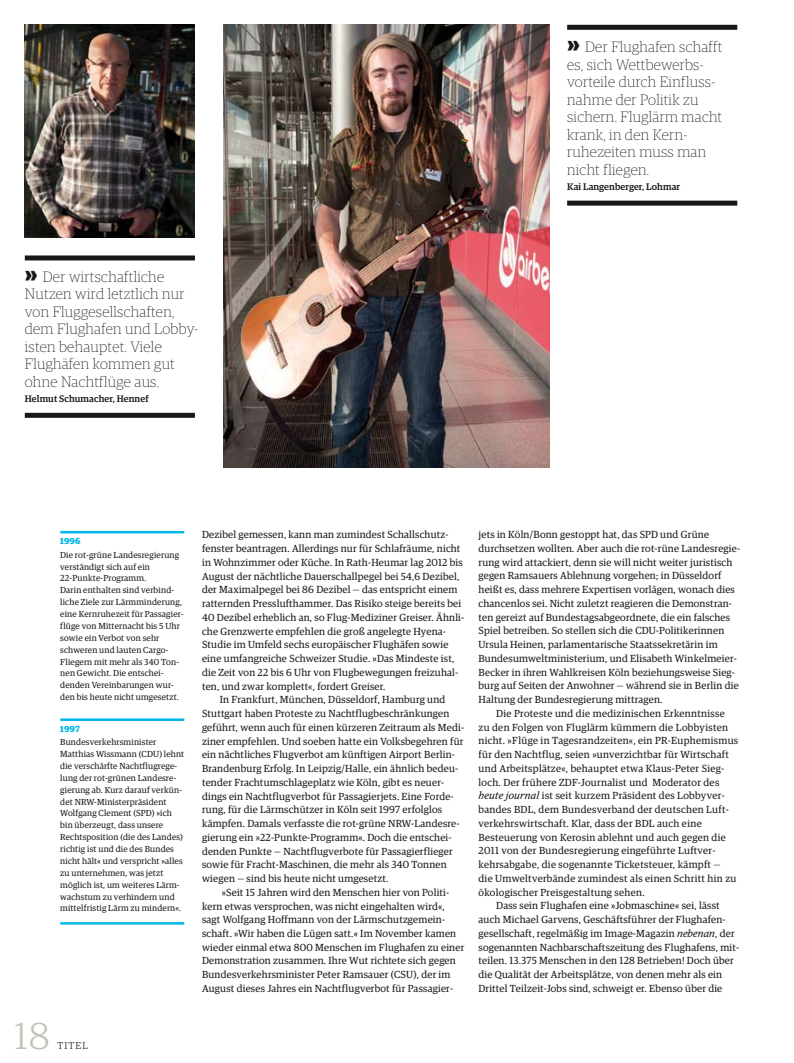
<style>
.page{position:relative;width:794px;height:1063px;background:#fff}
.page>*{position:absolute;margin:0;border:0;box-sizing:border-box;transform-origin:0 0}
.t1{font:300 37.5px "Guardian Egyp";color:#bfc4b4}
.t2{font:100 15px/17.5px "Guardian Egyp";letter-spacing:.02em;color:#1a171b}
.t3{font:10.25px "Guardian Egyp";letter-spacing:.02em;color:#1a171b}
.t4{font:300 10px "Guardian Egyp";letter-spacing:.12em;color:#1a171b}
.t5{font:500 9.5px "Guardian Egyp";letter-spacing:.01em;color:#1a171b}
.t6{font:8.75px/11.9px "Guardian Egyp";letter-spacing:.02em;color:#1a171b}
.t7{font:700 8.75px "Guardian Egyp";letter-spacing:.02em;color:#00b6e8}
.s1{font-weight:900;font-size:25px}
.s2{font-style:italic}
</style>
<div class="page">
<img style="left:25px;top:25px;width:170px;height:212px">
<img style="left:223px;top:25px;width:326px;height:443px">
<hr style="left:60px;top:531px;width:124px;height:2px;background:#00b6e8">
<hr style="left:60px;top:718px;width:124px;height:3px;background:#00b6e8">
<hr style="left:60px;top:922px;width:124px;height:3px;background:#00b6e8">
<div style="left:567px;top:25px;width:170px;height:5px;background:#1a171b"></div>
<div style="left:567px;top:201px;width:170px;height:5px;background:#1a171b"></div>
<div style="left:25px;top:255px;width:170px;height:5px;background:#1a171b"></div>
<div style="left:25px;top:413px;width:170px;height:5px;background:#1a171b"></div>
<h2 class="t2" style="left:25px;top:267px;width:175px"><span class="s1">»</span> Der wirtschaftliche<br>Nutzen wird letztlich nur von Fluggesellschaften, dem Flughafen und Lobby&shy;isten behauptet. Viele<br>Flughäfen kommen gut ohne Nachtflüge aus.</h2>
<p class="t5" style="left:25px;top:392px;width:125px">Helmut Schumacher, Hennef</p>
<h2 class="t2" style="left:567px;top:37px;width:157px"><span class="s1">»</span> Der Flughafen schafft es, sich Wettbewerbs&shy;vorteile durch Einfluss&shy;nahme der Politik zu sichern. Fluglärm macht krank, in den Kern&shy;ruhezeiten muss man nicht fliegen.</h2>
<p class="t5" style="left:567px;top:180px;width:115px">Kai Langenberger, Lohmar</p>
<p class="t7" style="left:60px;top:534px;width:22px">1996</p>
<p class="t6" style="left:60px;top:548px;width:125px">Die rot-grüne Landesregierung verständigt sich auf ein<br>22-Punkte-Programm.<br>Darin enthalten sind verbind&shy;liche Ziele zur Lärmminderung, eine Kernruhezeit für Passagier&shy;flüge von Mitternacht bis 5 Uhr sowie ein Verbot von sehr schweren und lauten Cargo-<br>Fliegern mit mehr als 340 Ton&shy;nen Gewicht. Die entschei&shy;denden Vereinbarungen wur&shy;den bis heute nicht umgesetzt.</p>
<p class="t7" style="left:60px;top:722px;width:21px">1997</p>
<p class="t6" style="left:60px;top:736px;width:126px">Bundesverkehrsminister<br>Matthias Wissmann (CDU) lehnt die verschärfte Nachtflugrege&shy;lung der rot-grünen Landesre&shy;gierung ab. Kurz darauf verkün&shy;det NRW-Ministerpräsident<br>Wolfgang Clement (SPD) »ich bin überzeugt, dass unsere<br>Rechtsposition (die des Landes) richtig ist und die des Bundes nicht hält« und verspricht »alles zu unternehmen, was jetzt möglich ist, um weiteres Lärm&shy;wachstum zu verhindern und mittelfristig Lärm zu mindern«.</p>
<h1 class="t1" style="left:15px;top:1011px;width:37px">18</h1>
<p class="t4" style="left:57px;top:1039px;width:32px">titel</p>
<p class="t3" style="left:202px;top:528px;width:248px">Dezibel gemessen, kann man zumindest Schallschutz-</p>
<p class="t3" style="left:202px;top:542px;width:260px">fenster beantragen. Allerdings nur für Schlafräume, nicht</p>
<p class="t3" style="left:202px;top:555px;width:262px">in Wohnzimmer oder Küche. In Rath-Heumar lag 2012 bis</p>
<p class="t3" style="left:202px;top:569px;width:259px">August der nächtliche Dauerschallpegel bei 54,6 Dezibel,</p>
<p class="t3" style="left:202px;top:583px;width:257px">der Maximalpegel bei 86 Dezibel — das entspricht einem</p>
<p class="t3" style="left:202px;top:597px;width:261px">ratternden Presslufthammer. Das Risiko steige bereits bei</p>
<p class="t3" style="left:202px;top:610px;width:264px">40 Dezibel erheblich an, so Flug-Mediziner Greiser. Ähnli-</p>
<p class="t3" style="left:202px;top:624px;width:245px">che Grenzwerte empfehlen die groß angelegte Hyena-</p>
<p class="t3" style="left:202px;top:638px;width:248px">Studie im Umfeld sechs europäischer Flughäfen sowie</p>
<p class="t3" style="left:202px;top:651px;width:254px">eine umfangreiche Schweizer Studie. »Das Mindeste ist,</p>
<p class="t3" style="left:202px;top:665px;width:258px">die Zeit von 22 bis 6 Uhr von Flugbewegungen freizuhal-</p>
<p class="t3" style="left:202px;top:679px;width:185px">ten, und zwar komplett«, fordert Greiser.</p>
<p class="t3" style="left:220px;top:693px;width:227px">In Frankfurt, München, Düsseldorf, Hamburg und</p>
<p class="t3" style="left:202px;top:706px;width:249px">Stuttgart haben Proteste zu Nachtflugbeschränkungen</p>
<p class="t3" style="left:202px;top:720px;width:264px">geführt, wenn auch für einen kürzeren Zeitraum als Medi-</p>
<p class="t3" style="left:202px;top:734px;width:263px">ziner empfehlen. Und soeben hatte ein Volksbegehren für</p>
<p class="t3" style="left:202px;top:748px;width:254px">ein nächtliches Flugverbot am künftigen Airport Berlin-</p>
<p class="t3" style="left:202px;top:761px;width:258px">Brandenburg Erfolg. In Leipzig/Halle, ein ähnlich bedeu-</p>
<p class="t3" style="left:202px;top:775px;width:244px">tender Frachtumschlageplatz wie Köln, gibt es neuer-</p>
<p class="t3" style="left:202px;top:789px;width:253px">dings ein Nachtflugverbot für Passagierjets. Eine Forde-</p>
<p class="t3" style="left:202px;top:803px;width:242px">rung, für die Lärmschützer in Köln seit 1997 erfolglos</p>
<p class="t3" style="left:202px;top:816px;width:259px">kämpfen. Damals verfasste die rot-grüne NRW-Landesre-</p>
<p class="t3" style="left:202px;top:830px;width:251px">gierung ein »22-Punkte-Programm«. Doch die entschei-</p>
<p class="t3" style="left:202px;top:844px;width:252px">denden Punkte — Nachtflugverbote für Passagierflieger</p>
<p class="t3" style="left:202px;top:858px;width:246px">sowie für Fracht-Maschinen, die mehr als 340 Tonnen</p>
<p class="t3" style="left:202px;top:871px;width:188px">wiegen — sind bis heute nicht umgesetzt.</p>
<p class="t3" style="left:222px;top:885px;width:229px">»Seit 15 Jahren wird den Menschen hier von Politi-</p>
<p class="t3" style="left:202px;top:899px;width:244px">kern etwas versprochen, was nicht eingehalten wird«,</p>
<p class="t3" style="left:202px;top:913px;width:245px">sagt Wolfgang Hoffmann von der Lärmschutzgemein-</p>
<p class="t3" style="left:202px;top:926px;width:256px">schaft. »Wir haben die Lügen satt.« Im November kamen</p>
<p class="t3" style="left:202px;top:940px;width:264px">wieder einmal etwa 800 Menschen im Flughafen zu einer</p>
<p class="t3" style="left:202px;top:954px;width:255px">Demonstration zusammen. Ihre Wut richtete sich gegen</p>
<p class="t3" style="left:202px;top:968px;width:250px">Bundesverkehrsminister Peter Ramsauer (CSU), der im</p>
<p class="t3" style="left:202px;top:981px;width:253px">August dieses Jahres ein Nachtflugverbot für Passagier-</p>
<p class="t3" style="left:478px;top:528px;width:232px">jets in Köln/Bonn gestoppt hat, das SPD und Grüne</p>
<p class="t3" style="left:478px;top:541px;width:263px">durchsetzen wollten. Aber auch die rot-rüne Landesregie-</p>
<p class="t3" style="left:478px;top:555px;width:255px">rung wird attackiert, denn sie will nicht weiter juristisch</p>
<p class="t3" style="left:478px;top:569px;width:244px">gegen Ramsauers Ablehnung vorgehen; in Düsseldorf</p>
<p class="t3" style="left:478px;top:583px;width:258px">heißt es, dass mehrere Expertisen vorlägen, wonach dies</p>
<p class="t3" style="left:478px;top:596px;width:255px">chancenlos sei. Nicht zuletzt reagieren die Demonstran-</p>
<p class="t3" style="left:478px;top:610px;width:253px">ten gereizt auf Bundestagsabgeordnete, die ein falsches</p>
<p class="t3" style="left:478px;top:624px;width:247px">Spiel betreiben. So stellen sich die CDU-Politikerinnen</p>
<p class="t3" style="left:478px;top:638px;width:241px">Ursula Heinen, parlamentarische Staatssekretärin im</p>
<p class="t3" style="left:478px;top:651px;width:260px">Bundesumweltministerium, und Elisabeth Winkelmeier-</p>
<p class="t3" style="left:478px;top:665px;width:258px">Becker in ihren Wahlkreisen Köln beziehungsweise Sieg-</p>
<p class="t3" style="left:478px;top:679px;width:262px">burg auf Seiten der Anwohner — während sie in Berlin die</p>
<p class="t3" style="left:478px;top:693px;width:185px">Haltung der Bundesregierung mittragen.</p>
<p class="t3" style="left:496px;top:706px;width:230px">Die Proteste und die medizinischen Erkenntnisse</p>
<p class="t3" style="left:478px;top:720px;width:251px">zu den Folgen von Fluglärm kümmern die Lobbyisten</p>
<p class="t3" style="left:478px;top:734px;width:261px">nicht. »Flüge in Tagesrandzeiten«, ein PR-Euphemismus</p>
<p class="t3" style="left:478px;top:748px;width:252px">für den Nachtflug, seien »unverzichtbar für Wirtschaft</p>
<p class="t3" style="left:478px;top:761px;width:247px">und Arbeitsplätze«, behauptet etwa Klaus-Peter Sieg-</p>
<p class="t3" style="left:478px;top:775px;width:242px">loch. Der frühere ZDF-Journalist und Moderator des</p>
<p class="t3" style="left:478px;top:789px;width:248px"><span class="s2">heute journal</span> ist seit kurzem Präsident des Lobbyver-</p>
<p class="t3" style="left:478px;top:803px;width:252px">bandes BDL, dem Bundesverband der deutschen Luft-</p>
<p class="t3" style="left:478px;top:816px;width:225px">verkehrswirtschaft. Klar, dass der BDL auch eine</p>
<p class="t3" style="left:478px;top:830px;width:249px">Besteuerung von Kerosin ablehnt und auch gegen die</p>
<p class="t3" style="left:478px;top:844px;width:239px">2011 von der Bundesregierung eingeführte Luftver-</p>
<p class="t3" style="left:478px;top:858px;width:243px">kehrsabgabe, die sogenannte Ticketsteuer, kämpft —</p>
<p class="t3" style="left:478px;top:871px;width:259px">die Umweltverbände zumindest als einen Schritt hin zu</p>
<p class="t3" style="left:478px;top:885px;width:168px">ökologischer Preisgestaltung sehen.</p>
<p class="t3" style="left:496px;top:899px;width:225px">Dass sein Flughafen eine »Jobmaschine« sei, lässt</p>
<p class="t3" style="left:478px;top:913px;width:248px">auch Michael Garvens, Geschäftsführer der Flughafen-</p>
<p class="t3" style="left:478px;top:926px;width:258px">gesellschaft, regelmäßig im Image-Magazin <span class="s2">nebenan</span>, der</p>
<p class="t3" style="left:478px;top:940px;width:262px">sogenannten Nachbarschaftszeitung des Flughafens, mit-</p>
<p class="t3" style="left:478px;top:954px;width:257px">teilen. 13.375 Menschen in den 128 Betrieben! Doch über</p>
<p class="t3" style="left:478px;top:967px;width:245px">die Qualität der Arbeitsplätze, von denen mehr als ein</p>
<p class="t3" style="left:478px;top:981px;width:245px">Drittel Teilzeit-Jobs sind, schweigt er. Ebenso über die</p>
</div>
